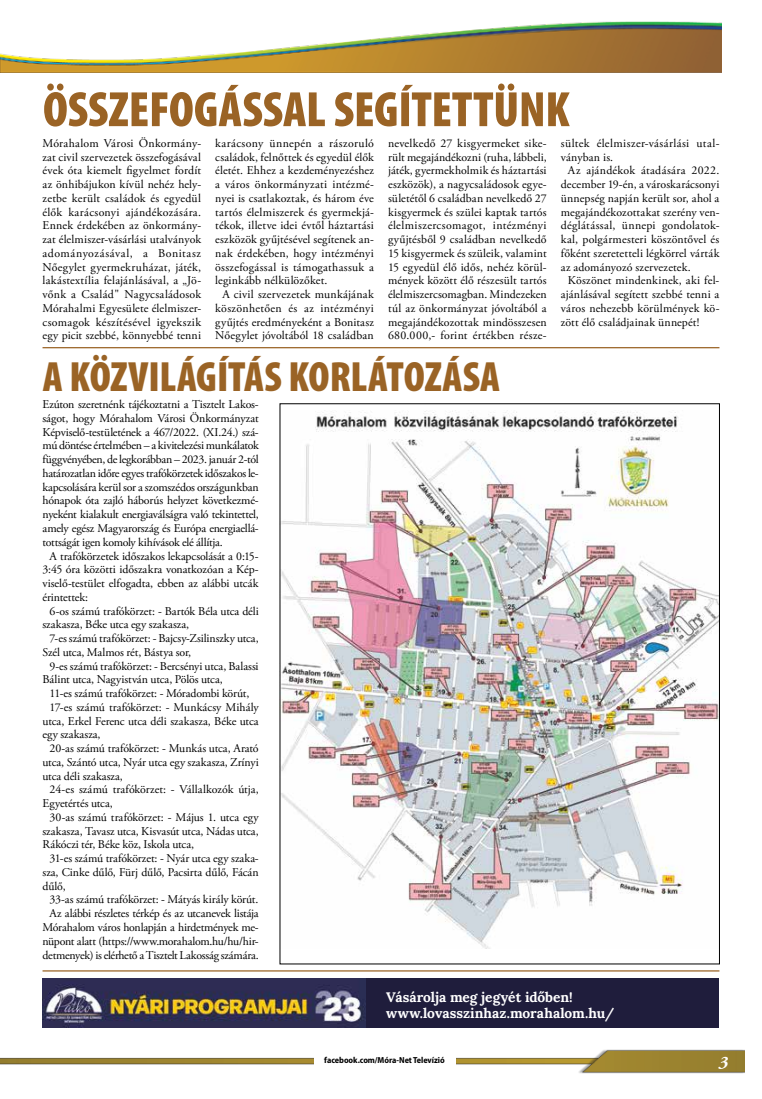
<style>
.page{position:relative;width:762px;height:1099px;background:#fff}
.page>*{position:absolute;margin:0;border:0;box-sizing:border-box;transform-origin:0 0}
.t1{font:900 condensed 50px "Myriad Pro";letter-spacing:-.005em;color:#9a6325}
.t2{font:900 condensed 42.5px "Myriad Pro";letter-spacing:-.005em;color:#9a6325}
.t3{font:italic 700 17.5px "Adobe Garamond Pro";color:#fff}
.t4{font:13.75px/16.2px "Lora";color:#fff}
.t5{font:11.88px/13.8px "Adobe Garamond Pro";color:#000;text-align:justify}
.t6{font:11.88px "Adobe Garamond Pro";letter-spacing:-.02em;color:#000}
.t7{font:11.88px "Adobe Garamond Pro";letter-spacing:-.025em;color:#000}
.t8{font:11.88px "Adobe Garamond Pro";letter-spacing:.025em;color:#000}
.t9{font:11.88px "Adobe Garamond Pro";letter-spacing:-.03em;color:#000}
.t10{font:11.88px "Adobe Garamond Pro";letter-spacing:.03em;color:#000}
.t11{font:11.88px "Adobe Garamond Pro";letter-spacing:.035em;color:#000}
.t12{font:11.88px "Adobe Garamond Pro";letter-spacing:.02em;color:#000}
.t13{font:700 semi-condensed 8.75px "Myriad Pro";letter-spacing:-.005em;color:#000}
</style>
<div class="page">
<img style="left:0;top:21px;width:721px;height:51px">
<img style="left:1px;top:1049px;width:743px;height:24px">
<div style="left:314px;top:1053px;width:141px;height:14px;background:#fff"></div>
<img style="left:282px;top:410px;width:436px;height:538px">
<hr style="left:43px;top:347px;width:676px;height:1px;background:#9a6325">
<hr style="left:43px;top:970px;width:676px;height:1px;background:#9a6325">
<div style="left:43px;top:978px;width:676px;height:50px;background:#1f1d3c"></div>
<img style="left:43px;top:978px;width:322px;height:49px">
<h1 class="t1" style="left:43px;top:82px;width:528px">ÖSSZEFOGÁSSAL SEGÍTETTÜNK</h1>
<p class="t5" style="left:43px;top:136px;width:160px">Mórahalom Városi Önkormány&shy;zat civil szervezetek összefogásával évek óta kiemelt figyelmet fordít az önhibájukon kívül nehéz hely&shy;zetbe került családok és egyedül élők karácsonyi ajándékozására.<br>Ennek érdekében az önkormány&shy;zat élelmiszer-vásárlási utalványok adományozásával, a Bonitasz Nőegylet gyermekruházat, játék, lakástextília felajánlásával, a „Jö&shy;vőnk a Család" Nagycsaládosok Mórahalmi Egyesülete élelmiszer&shy;csomagok készítésével igyekszik egy picit szebbé, könnyebbé tenni</p>
<p class="t10" style="left:215px;top:136px;width:160px">karácsony ünnepén a rászoruló</p>
<p class="t5" style="left:388px;top:137px;width:160px">nevelkedő 27 kisgyermeket sike&shy;rült megajándékozni (ruha, lábbeli, játék, gyermekholmik és háztartási eszközök), a nagycsaládosok egye&shy;sületétől 6 családban nevelkedő 27 kisgyermek és szülei kaptak tartós élelmiszercsomagot, intézményi gyűjtésből 9 családban nevelkedő 15 kisgyermek és szüleik, valamint 15 egyedül élő idős, nehéz körül&shy;mények között élő részesült tartós élelmiszercsomagban. Mindezeken túl az önkormányzat jóvoltából a megajándékozottak mindösszesen 680.000,- forint értékben része-</p>
<p class="t11" style="left:561px;top:136px;width:160px">sültek élelmiszer-vásárlási utal-</p>
<p class="t5" style="left:215px;top:150px;width:160px">családok, felnőttek és egyedül élők</p>
<p class="t5" style="left:215px;top:164px;width:160px">életét. Ehhez a kezdeményezéshez</p>
<p class="t12" style="left:215px;top:177px;width:160px">a város önkormányzati intézmé-</p>
<p class="t5" style="left:215px;top:192px;width:160px">nyei is csatlakoztak, és három éve</p>
<p class="t5" style="left:215px;top:205px;width:160px">tartós élelmiszerek és gyermekjá-</p>
<p class="t5" style="left:215px;top:219px;width:160px">tékok, illetve idei évtől háztartási</p>
<p class="t5" style="left:215px;top:233px;width:160px">eszközök gyűjtésével segítenek an-</p>
<p class="t5" style="left:215px;top:247px;width:160px">nak érdekében, hogy intézményi</p>
<p class="t8" style="left:215px;top:260px;width:160px">összefogással is támogathassuk a</p>
<p class="t5" style="left:215px;top:274px;width:114px">leginkább nélkülözőket.</p>
<p class="t8" style="left:222px;top:287px;width:153px">A civil szervezetek munkájának</p>
<p class="t10" style="left:215px;top:301px;width:160px">köszönhetően és az intézményi</p>
<p class="t5" style="left:215px;top:315px;width:160px">gyűjtés eredményeként a Bonitasz</p>
<p class="t5" style="left:215px;top:329px;width:160px">Nőegylet jóvoltából 18 családban</p>
<p class="t5" style="left:561px;top:150px;width:54px">ványban is.</p>
<p class="t8" style="left:568px;top:163px;width:153px">Az ajándékok átadására 2022.</p>
<p class="t5" style="left:561px;top:178px;width:160px">december 19-én, a városkarácsonyi</p>
<p class="t5" style="left:561px;top:192px;width:160px">ünnepség napján került sor, ahol a</p>
<p class="t5" style="left:561px;top:205px;width:160px">megajándékozottakat szerény ven-</p>
<p class="t8" style="left:561px;top:218px;width:160px">déglátással, ünnepi gondolatok-</p>
<p class="t5" style="left:561px;top:233px;width:160px">kal, polgármesteri köszöntővel és</p>
<p class="t5" style="left:561px;top:247px;width:160px">főként szeretetteli légkörrel várták</p>
<p class="t5" style="left:561px;top:260px;width:131px">az adományozó szervezetek.</p>
<p class="t5" style="left:568px;top:274px;width:153px">Köszönet mindenkinek, aki fel-</p>
<p class="t5" style="left:561px;top:288px;width:160px">ajánlásával segített szebbé tenni a</p>
<p class="t5" style="left:561px;top:302px;width:160px">város nehezebb körülmények kö-</p>
<p class="t5" style="left:561px;top:315px;width:140px">zött élő családjainak ünnepét!</p>
<h2 class="t2" style="left:43px;top:353px;width:459px">A KÖZVILÁGÍTÁS KORLÁTOZÁSA</h2>
<p class="t5" style="left:43px;top:398px;width:218px">Ezúton szeretnénk tájékoztatni a Tisztelt Lakos-</p>
<p class="t5" style="left:43px;top:411px;width:218px">ságot, hogy Mórahalom Városi Önkormányzat</p>
<p class="t5" style="left:43px;top:425px;width:218px">Képviselő-testületének a 467/2022. (XI.24.) szá-</p>
<p class="t9" style="left:43px;top:438px;width:218px">mú döntése értelmében – a kivitelezési munkálatok</p>
<p class="t9" style="left:43px;top:452px;width:218px">függvényében, de legkorábban – 2023. január 2-tól</p>
<p class="t7" style="left:43px;top:466px;width:218px">határozatlan időre egyes trafókörzetek időszakos le-</p>
<p class="t5" style="left:43px;top:480px;width:218px">kapcsolására kerül sor a szomszédos országunkban</p>
<p class="t5" style="left:43px;top:494px;width:218px">hónapok óta zajló háborús helyzet következmé-</p>
<p class="t6" style="left:43px;top:507px;width:218px">nyeként kialakult energiaválságra való tekintettel,</p>
<p class="t5" style="left:43px;top:521px;width:218px">amely egész Magyarország és Európa energiaellá-</p>
<p class="t6" style="left:43px;top:535px;width:182px">tottságát igen komoly kihívások elé állítja.</p>
<p class="t5" style="left:50px;top:549px;width:211px">A trafókörzetek időszakos lekapcsolását a 0:15-</p>
<p class="t5" style="left:43px;top:563px;width:218px">3:45 óra közötti időszakra vonatkozóan a Kép-</p>
<p class="t5" style="left:43px;top:577px;width:218px">viselő-testület elfogadta, ebben az alábbi utcák</p>
<p class="t5" style="left:43px;top:590px;width:47px">érintettek:</p>
<p class="t5" style="left:50px;top:604px;width:211px">6-os számú trafókörzet: - Bartók Béla utca déli</p>
<p class="t5" style="left:43px;top:618px;width:148px">szakasza, Béke utca egy szakasza,</p>
<p class="t5" style="left:50px;top:632px;width:211px">7-es számú trafókörzet: - Bajcsy-Zsilinszky utca,</p>
<p class="t5" style="left:43px;top:645px;width:150px">Szél utca, Malmos rét, Bástya sor,</p>
<p class="t5" style="left:50px;top:659px;width:211px">9-es számú trafókörzet: - Bercsényi utca, Balassi</p>
<p class="t5" style="left:43px;top:673px;width:182px">Bálint utca, Nagyistván utca, Pölös utca,</p>
<p class="t5" style="left:50px;top:687px;width:201px">11-es számú trafókörzet: - Móradombi körút,</p>
<p class="t5" style="left:50px;top:700px;width:211px">17-es számú trafókörzet: - Munkácsy Mihály</p>
<p class="t5" style="left:43px;top:714px;width:218px">utca, Erkel Ferenc utca déli szakasza, Béke utca</p>
<p class="t5" style="left:43px;top:728px;width:60px">egy szakasza,</p>
<p class="t5" style="left:50px;top:742px;width:211px">20-as számú trafókörzet: - Munkás utca, Arató</p>
<p class="t5" style="left:43px;top:755px;width:218px">utca, Szántó utca, Nyár utca egy szakasza, Zrínyi</p>
<p class="t5" style="left:43px;top:769px;width:82px">utca déli szakasza,</p>
<p class="t5" style="left:50px;top:783px;width:211px">24-es számú trafókörzet: - Vállalkozók útja,</p>
<p class="t5" style="left:43px;top:797px;width:72px">Egyetértés utca,</p>
<p class="t5" style="left:50px;top:810px;width:211px">30-as számú trafókörzet: - Május 1. utca egy</p>
<p class="t5" style="left:43px;top:824px;width:218px">szakasza, Tavasz utca, Kisvasút utca, Nádas utca,</p>
<p class="t5" style="left:43px;top:838px;width:153px">Rákóczi tér, Béke köz, Iskola utca,</p>
<p class="t5" style="left:50px;top:852px;width:211px">31-es számú trafókörzet: - Nyár utca egy szaka-</p>
<p class="t5" style="left:43px;top:865px;width:218px">sza, Cinke dűlő, Fürj dűlő, Pacsirta dűlő, Fácán</p>
<p class="t5" style="left:43px;top:879px;width:25px">dűlő,</p>
<p class="t5" style="left:50px;top:893px;width:210px">33-as számú trafókörzet: - Mátyás király körút.</p>
<p class="t6" style="left:50px;top:906px;width:211px">Az alábbi részletes térkép és az utcanevek listája</p>
<p class="t7" style="left:43px;top:920px;width:218px">Mórahalom város honlapján a hirdetmények me-</p>
<p class="t6" style="left:43px;top:933px;width:218px">nüpont alatt (https://www.morahalom.hu/hu/hir-</p>
<p class="t7" style="left:43px;top:947px;width:218px">detmenyek) is elérhető a Tisztelt Lakosság számára.</p>
<p class="t4" style="left:386px;top:988px;width:229px">Vásárolja meg jegyét időben! www.lovasszinhaz.morahalom.hu/</p>
<p class="t13" style="left:324px;top:1055px;width:122px">facebook.com/Móra-Net Televízió</p>
<h3 class="t3" style="left:719px;top:1051px;width:11px">3</h3>
</div>
